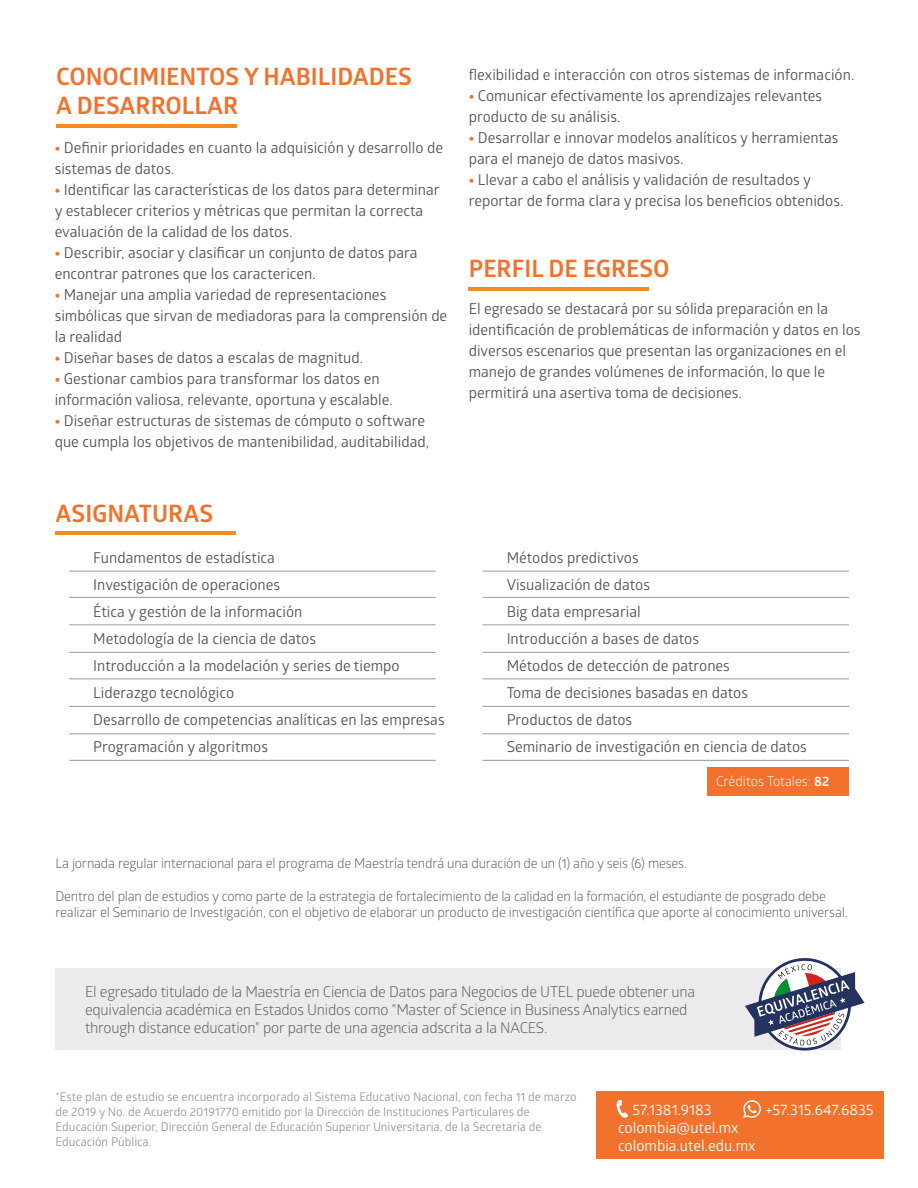
<style>
.page{position:relative;width:918px;height:1188px;background:#fff}
.page>*{position:absolute;margin:0;border:0;box-sizing:border-box;transform-origin:0 0}
.t1{font:700 24px/28.8px "Glober";color:#f2722d}
.t2{font:15px/21px "Glober";color:#54555a}
.t3{font:15px/18px "Glober";letter-spacing:-.015em;color:#5a5a58}
.t4{font:15px/18px "Glober";color:#fff}
.t5{font:13.5px/16.2px "Glober";letter-spacing:-.015em;color:#5a5a58}
.t6{font:13.5px "Glober";color:#fff}
.t7{font:12px/15px "Glober";color:#99989b}
.s1{font-weight:800;color:#f2722d}
.s2{font-weight:700}
</style>
<div class="page">
<div style="left:596px;top:1092px;width:288px;height:67px;background:#f2722d"></div>
<svg style="left:743px;top:1100px;width:18px;height:18px"></svg>
<svg style="left:616px;top:1100px;width:12px;height:18px"></svg>
<hr style="left:469px;top:287px;width:180px;height:4px;background:#f68c21">
<hr style="left:56px;top:124px;width:181px;height:4px;background:#f68c21">
<hr style="left:69px;top:571px;width:367px;height:1px;background:#99989b">
<hr style="left:69px;top:597px;width:367px;height:1px;background:#99989b">
<hr style="left:69px;top:625px;width:367px;height:1px;background:#99989b">
<hr style="left:69px;top:652px;width:367px;height:1px;background:#99989b">
<hr style="left:69px;top:679px;width:367px;height:1px;background:#99989b">
<hr style="left:69px;top:706px;width:367px;height:1px;background:#99989b">
<hr style="left:69px;top:734px;width:367px;height:1px;background:#99989b">
<hr style="left:483px;top:679px;width:366px;height:1px;background:#99989b">
<hr style="left:483px;top:706px;width:366px;height:1px;background:#99989b">
<hr style="left:483px;top:734px;width:366px;height:1px;background:#99989b">
<hr style="left:69px;top:760px;width:367px;height:1px;background:#99989b">
<hr style="left:483px;top:571px;width:366px;height:1px;background:#99989b">
<hr style="left:483px;top:597px;width:366px;height:1px;background:#99989b">
<hr style="left:483px;top:625px;width:366px;height:1px;background:#99989b">
<hr style="left:483px;top:652px;width:366px;height:1px;background:#99989b">
<hr style="left:483px;top:760px;width:366px;height:1px;background:#99989b">
<div style="left:708px;top:768px;width:141px;height:28px;background:#f2722d"></div>
<hr style="left:56px;top:531px;width:180px;height:4px;background:#f68c21">
<div style="left:55px;top:969px;width:786px;height:81px;background:#eceaec"></div>
<svg style="left:745px;top:958px;width:120px;height:93px"></svg>
<h1 class="t1" style="left:56px;top:62px;width:357px">CONOCIMIENTOS Y HABILIDADES<br>A DESARROLLAR</h1>
<p class="t2" style="left:55px;top:137px;width:390px"><span class="s1">•</span> Definir prioridades en cuanto la adquisición y desarrollo de sistemas de datos.</p>
<p class="t2" style="left:55px;top:179px;width:386px"><span class="s1">•</span> Identificar las características de los datos para determinar y establecer criterios y métricas que permitan la correcta evaluación de la calidad de los datos.</p>
<p class="t2" style="left:55px;top:242px;width:365px"><span class="s1">•</span> Describir, asociar y clasificar un conjunto de datos para encontrar patrones que los caractericen.</p>
<p class="t2" style="left:55px;top:284px;width:394px"><span class="s1">•</span> Manejar una amplia variedad de representaciones simbólicas que sirvan de mediadoras para la comprensión de la realidad</p>
<p class="t2" style="left:55px;top:347px;width:310px"><span class="s1">•</span> Diseñar bases de datos a escalas de magnitud.</p>
<p class="t2" style="left:55px;top:368px;width:340px"><span class="s1">•</span> Gestionar cambios para transformar los datos en información valiosa, relevante, oportuna y escalable.</p>
<p class="t2" style="left:55px;top:410px;width:376px"><span class="s1">•</span> Diseñar estructuras de sistemas de cómputo o software que cumpla los objetivos de mantenibilidad, auditabilidad,</p>
<h1 class="t1" style="left:56px;top:498px;width:159px">ASIGNATURAS</h1>
<p class="t2" style="left:469px;top:63px;width:387px">flexibilidad e interacción con otros sistemas de información.</p>
<p class="t2" style="left:469px;top:84px;width:355px"><span class="s1">•</span> Comunicar efectivamente los aprendizajes relevantes producto de su análisis.</p>
<p class="t2" style="left:469px;top:126px;width:371px"><span class="s1">•</span> Desarrollar e innovar modelos analíticos y herramientas para el manejo de datos masivos.</p>
<p class="t2" style="left:469px;top:168px;width:376px"><span class="s1">•</span> Llevar a cabo el análisis y validación de resultados y reportar de forma clara y precisa los beneficios obtenidos.</p>
<h1 class="t1" style="left:469px;top:254px;width:202px">PERFIL DE EGRESO</h1>
<p class="t2" style="left:469px;top:298px;width:393px">El egresado se destacará por su sólida preparación en la identificación de problemáticas de información y datos en los diversos escenarios que presentan las organizaciones en el manejo de grandes volúmenes de información, lo que le permitirá una asertiva toma de decisiones.</p>
<p class="t2" style="left:93px;top:543px;width:353px;line-height:27px">Fundamentos de estadística<br>Investigación de operaciones<br>Ética y gestión de la información<br>Metodología de la ciencia de datos<br>Introducción a la modelación y series de tiempo Liderazgo tecnológico<br>Desarrollo de competencias analíticas en las empresas Programación y algoritmos</p>
<p class="t2" style="left:507px;top:543px;width:302px;line-height:27px">Métodos predictivos<br>Visualización de datos<br>Big data empresarial<br>Introducción a bases de datos<br>Métodos de detección de patrones<br>Toma de decisiones basadas en datos<br>Productos de datos<br>Seminario de investigación en ciencia de datos</p>
<p class="t6" style="left:716px;top:772px;width:115px">Créditos Totales: <span class="s2">82</span></p>
<p class="t5" style="left:56px;top:855px;width:633px">La jornada regular internacional para el programa de Maestría tendrá una duración de un (1) año y seis (6) meses.</p>
<p class="t5" style="left:56px;top:887px;width:794px">Dentro del plan de estudios y como parte de la estrategia de fortalecimiento de la calidad en la formación, el estudiante de posgrado debe realizar el Seminario de Investigación, con el objetivo de elaborar un producto de investigación científica que aporte al conocimiento universal.</p>
<p class="t3" style="left:85px;top:982px;width:612px">El egresado titulado de la Maestría en Ciencia de Datos para Negocios de UTEL puede obtener una equivalencia académica en Estados Unidos como "Master of Science in Business Analytics earned through distance education" por parte de una agencia adscrita a la NACES.</p>
<p class="t7" style="left:56px;top:1088px;width:523px">*Este plan de estudio se encuentra incorporado al Sistema Educativo Nacional, con fecha 11 de marzo de 2019 y No. de Acuerdo 20191770 emitido por la Dirección de Instituciones Particulares de Educación Superior, Dirección General de Educación Superior Universitaria, de la Secretaría de Educación Pública.</p>
<p class="t4" style="left:618px;top:1100px;width:139px;text-indent:14px">57.1381.9183 colombia@utel.mx colombia.utel.edu.mx</p>
<p class="t4" style="left:765px;top:1100px;width:110px">+57.315.647.6835</p>
</div>
